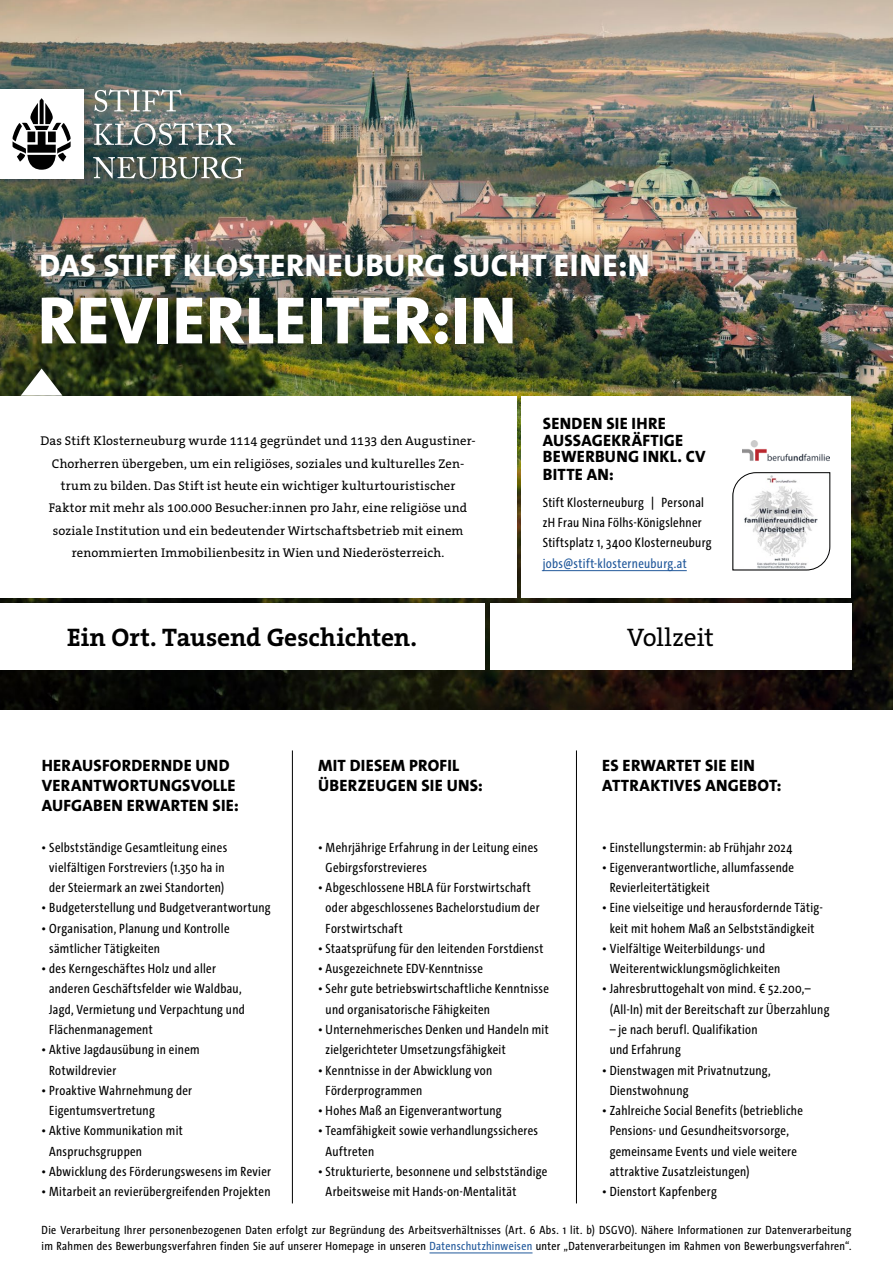
<style>
.page{position:relative;width:893px;height:1263px;background:#fff}
.page>*{position:absolute;margin:0;border:0;box-sizing:border-box;transform-origin:0 0}
.t1{font:800 67.5px "The Sans B W8";letter-spacing:.005em;color:#fff}
.t2{font:800 31.5px "The Sans B W8";letter-spacing:.015em;color:#fff}
.t3{font:700 25.5px "The Serif B W7";color:#000}
.t4{font:25.5px "The Serif B W5 Plain";letter-spacing:-.005em;color:#000}
.t5{font:800 16.5px/20.2px "The Sans B W8";letter-spacing:.015em;color:#000}
.t6{font:13.5px/20.2px "The Sans Cd LF5 Plain";letter-spacing:.02em;color:#000}
.t7{font:13.5px "The Sans Cd LF5 Plain";letter-spacing:.025em;color:#22599b}
.t8{font:12.75px/22.4px "The Serif B W5 Plain";letter-spacing:.01em;color:#000;text-align:center}
.t9{font:12px/16.2px "The Sans Cd LF5 Plain";letter-spacing:.025em;color:#000}
.s1{color:#22599b}
</style>
<div class="page">
<img style="left:0;top:0;width:893px;height:710px">
<div style="left:0;top:66px;width:264px;height:136px;background:#000;opacity:.5"></div>
<svg style="left:94px;top:89px;width:88px;height:23px;background:#8c958f"></svg>
<svg style="left:94px;top:123px;width:141px;height:22px"></svg>
<svg style="left:93px;top:157px;width:150px;height:22px;background:#76817a"></svg>
<div style="left:0;top:89px;width:83px;height:90px;background:#fff"></div>
<svg style="left:13px;top:98px;width:58px;height:72px"></svg>
<div style="left:18px;top:231px;width:653px;height:136px;background:#000;opacity:.5"></div>
<svg style="left:21px;top:368px;width:41px;height:28px"></svg>
<div style="left:522px;top:396px;width:329px;height:201px;background:#fff"></div>
<hr style="left:543px;top:570px;width:144px;height:1px;background:#22599b">
<div style="left:0;top:396px;width:516px;height:201px;background:#fff"></div>
<div style="left:0;top:603px;width:484px;height:66px;background:#fff"></div>
<div style="left:490px;top:603px;width:361px;height:66px;background:#fff"></div>
<svg style="left:732px;top:472px;width:98px;height:98px"></svg>
<img style="left:742px;top:440px;width:87px;height:22px">
<hr style="left:429px;top:1253px;width:103px;height:1px;background:#22599b">
<hr style="left:292px;top:750px;width:1px;height:453px;background:#000">
<hr style="left:576px;top:750px;width:1px;height:453px;background:#000">
<p class="t2" style="left:40px;top:245px;width:611px">DAS STIFT KLOSTERNEUBURG SUCHT EINE:N</p>
<p class="t1" style="left:38px;top:277px;width:480px">REVIERLEITER:IN</p>
<p class="t8" style="left:40px;top:430px;width:437px">Das Stift Klosterneuburg wurde 1114 gegründet und 1133 den Augustiner-Chorherren übergeben, um ein religiöses, soziales und kulturelles Zen&shy;trum zu bilden. Das Stift ist heute ein wichtiger kulturtouristischer Faktor mit mehr als 100.000 Besucher:innen pro Jahr, eine religiöse und soziale Institution und ein bedeutender Wirtschaftsbetrieb mit einem renommierten Immobilienbesitz in Wien und Niederösterreich.</p>
<p class="t5" style="left:543px;top:415px;width:164px;line-height:16.5px">SENDEN SIE IHRE<br>AUSSAGEKRÄFTIGE<br>BEWERBUNG INKL. CV</p>
<p class="t5" style="left:543px;top:464px;width:73px">BITTE AN:</p>
<p class="t6" style="left:543px;top:492px;width:163px">Stift Klosterneuburg | Personal</p>
<p class="t6" style="left:543px;top:512px;width:160px">zH Frau Nina Fölhs-Königslehner</p>
<p class="t6" style="left:543px;top:532px;width:170px">Stiftsplatz 1, 3400 Klosterneuburg</p>
<p class="t7" style="left:543px;top:554px;width:145px">jobs@stift-klosterneuburg.at</p>
<p class="t3" style="left:67px;top:620px;width:351px">Ein Ort. Tausend Geschichten.</p>
<p class="t4" style="left:627px;top:620px;width:88px">Vollzeit</p>
<p class="t5" style="left:42px;top:755px;width:199px">HERAUSFORDERNDE UND<br>VERANTWORTUNGSVOLLE<br>AUFGABEN ERWARTEN SIE:</p>
<p class="t6" style="left:42px;top:837px;width:187px;text-align:center">• Selbstständige Gesamtleitung eines vielfältigen Forstreviers (1.350 ha in der Steiermark an zwei Standorten)</p>
<p class="t6" style="left:42px;top:897px;width:231px">• Budgeterstellung und Budgetverantwortung</p>
<p class="t6" style="left:49px;top:918px;width:182px;text-indent:-8px">• Organisation, Planung und Kontrolle sämtlicher Tätigkeiten</p>
<p class="t6" style="left:49px;top:958px;width:197px;text-indent:-8px">• des Kerngeschäftes Holz und aller anderen Geschäftsfelder wie Waldbau, Jagd, Vermietung und Verpachtung und Flächenmanagement</p>
<p class="t6" style="left:49px;top:1039px;width:152px;text-indent:-8px">• Aktive Jagdausübung in einem<br>Rotwildrevier</p>
<p class="t6" style="left:49px;top:1080px;width:144px;text-indent:-8px">• Proaktive Wahrnehmung der<br>Eigentumsvertretung</p>
<p class="t6" style="left:49px;top:1120px;width:135px;text-indent:-8px">• Aktive Kommunikation mit<br>Anspruchsgruppen</p>
<p class="t6" style="left:42px;top:1161px;width:231px">• Abwicklung des Förderungswesens im Revier</p>
<p class="t6" style="left:42px;top:1181px;width:230px">• Mitarbeit an revierübergreifenden Projekten</p>
<p class="t5" style="left:318px;top:755px;width:166px">MIT DIESEM PROFIL<br>ÜBERZEUGEN SIE UNS:</p>
<p class="t6" style="left:326px;top:837px;width:214px;text-indent:-8px">• Mehrjährige Erfahrung in der Leitung eines<br>Gebirgsforstrevieres</p>
<p class="t6" style="left:326px;top:877px;width:215px;text-indent:-8px">• Abgeschlossene HBLA für Forstwirtschaft oder abgeschlossenes Bachelorstudium der<br>Forstwirtschaft</p>
<p class="t6" style="left:318px;top:938px;width:227px">• Staatsprüfung für den leitenden Forstdienst</p>
<p class="t6" style="left:318px;top:958px;width:166px">• Ausgezeichnete EDV-Kenntnisse</p>
<p class="t6" style="left:326px;top:978px;width:225px;text-indent:-8px">• Sehr gute betriebswirtschaftliche Kenntnisse und organisatorische Fähigkeiten</p>
<p class="t6" style="left:326px;top:1019px;width:225px;text-indent:-8px">• Unternehmerisches Denken und Handeln mit zielgerichteter Umsetzungsfähigkeit</p>
<p class="t6" style="left:326px;top:1059px;width:168px;text-indent:-8px">• Kenntnisse in der Abwicklung von<br>Förderprogrammen</p>
<p class="t6" style="left:318px;top:1100px;width:185px">• Hohes Maß an Eigenverantwortung</p>
<p class="t6" style="left:326px;top:1120px;width:214px;text-indent:-8px">• Teamfähigkeit sowie verhandlungssicheres<br>Auftreten</p>
<p class="t6" style="left:326px;top:1161px;width:223px;text-indent:-8px">• Strukturierte, besonnene und selbstständige<br>Arbeitsweise mit Hands-on-Mentalität</p>
<p class="t5" style="left:602px;top:755px;width:181px">ES ERWARTET SIE EIN<br>ATTRAKTIVES ANGEBOT:</p>
<p class="t6" style="left:602px;top:837px;width:192px">• Einstellungstermin: ab Frühjahr 2024</p>
<p class="t6" style="left:610px;top:857px;width:186px;text-indent:-8px">• Eigenverantwortliche, allumfassende<br>Revierleitertätigkeit</p>
<p class="t6" style="left:602px;top:897px;width:222px;text-align:center">• Eine vielseitige und herausfordernde Tätig&shy;keit mit hohem Maß an Selbstständigkeit</p>
<p class="t6" style="left:610px;top:938px;width:172px;text-indent:-8px">• Vielfältige Weiterbildungs- und<br>Weiterentwicklungsmöglichkeiten</p>
<p class="t6" style="left:610px;top:978px;width:221px;text-indent:-8px">• Jahresbruttogehalt von mind. € 52.200,– (All-In) mit der Bereitschaft zur Überzahlung</p>
<p class="t6" style="left:610px;top:1019px;width:149px">– je nach berufl. Qualifikation und Erfahrung</p>
<p class="t6" style="left:610px;top:1059px;width:163px;text-indent:-8px">• Dienstwagen mit Privatnutzung,<br>Dienstwohnung</p>
<p class="t6" style="left:610px;top:1100px;width:195px;text-indent:-8px">• Zahlreiche Social Benefits (betriebliche Pensions- und Gesundheitsvorsorge, gemeinsame Events und viele weitere attraktive Zusatzleistungen)</p>
<p class="t6" style="left:602px;top:1181px;width:116px">• Dienstort Kapfenberg</p>
<p class="t9" style="left:42px;top:1221px;width:811px">Die Verarbeitung Ihrer personenbezogenen Daten erfolgt zur Begründung des Arbeitsverhältnisses (Art. 6 Abs. 1 lit. b) DSGVO). Nähere Informationen zur Datenverarbeitung im Rahmen des Bewerbungsverfahren finden Sie auf unserer Homepage in unseren <span class="s1">Datenschutzhinweisen</span> unter „Datenverarbeitungen im Rahmen von Bewerbungsverfahren“.</p>
</div>
